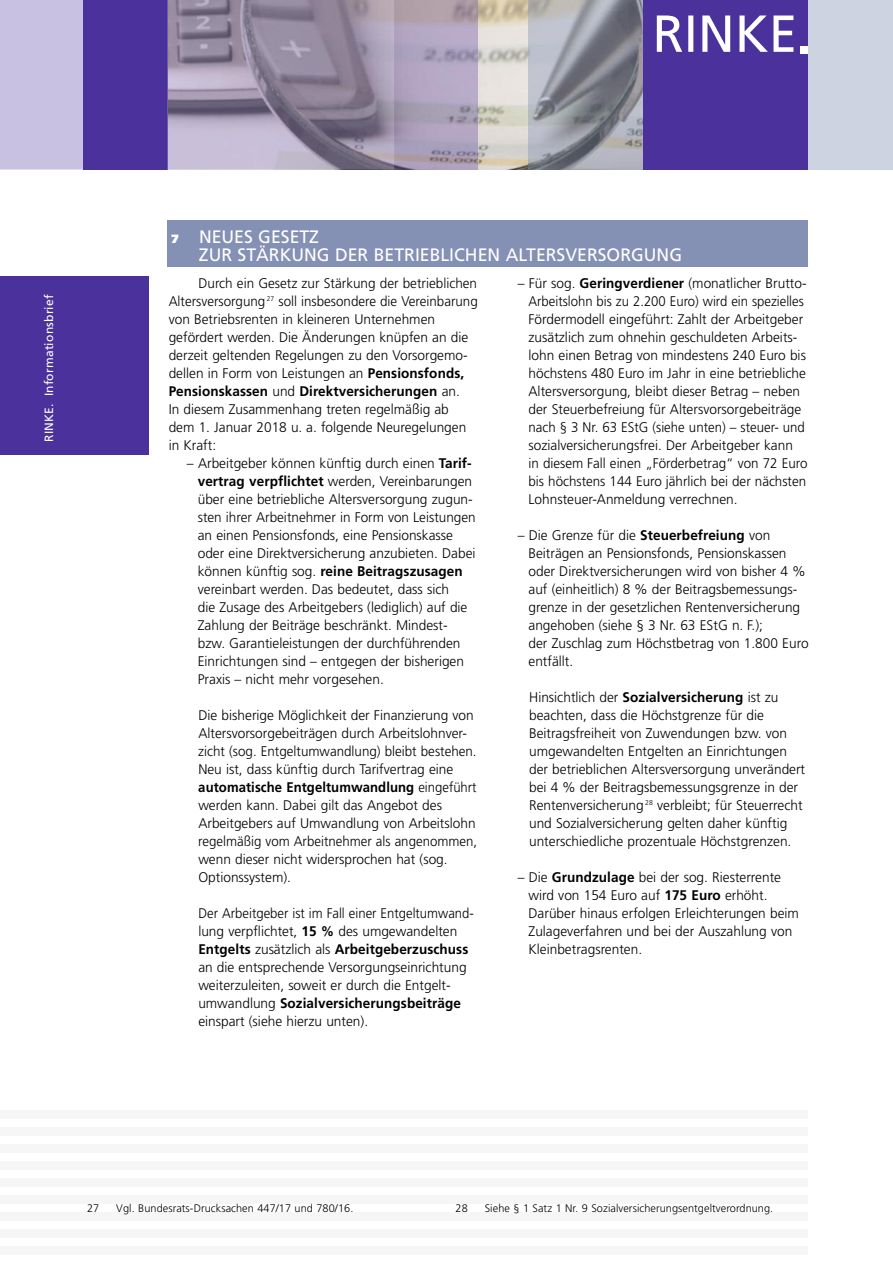
<style>
.page{position:relative;width:893px;height:1263px;background:#fff}
.page>*{position:absolute;margin:0;border:0;box-sizing:border-box;transform-origin:0 0}
.t1{font:18px/18px "Frutiger LT";color:#fff}
.t2{font:300 13.95px/18px "Frutiger LT";color:#000}
.t3{font:300 13.95px/18px "Frutiger LT";color:#000;scale:.94 1}
.t4{font:12px "Frutiger LT";letter-spacing:.015em;color:#fff}
.t5{font:300 10.95px "Frutiger LT";letter-spacing:.005em;color:#000}
.s1{font-weight:900;font-size:12px}
.s2{font-weight:700}
</style>
<div class="page">
<div style="left:0;top:1110px;width:808px;height:8px;background:#f6f6f6"></div>
<div style="left:0;top:1127px;width:808px;height:8px;background:#f6f6f6"></div>
<div style="left:0;top:1144px;width:808px;height:8px;background:#f6f6f6"></div>
<div style="left:0;top:1161px;width:808px;height:8px;background:#f6f6f6"></div>
<div style="left:0;top:1178px;width:808px;height:8px;background:#f6f6f6"></div>
<div style="left:0;top:1195px;width:808px;height:8px;background:#f6f6f6"></div>
<div style="left:0;top:1212px;width:808px;height:8px;background:#f6f6f6"></div>
<div style="left:0;top:1229px;width:808px;height:8px;background:#f6f6f6"></div>
<div style="left:0;top:1246px;width:808px;height:8px;background:#f6f6f6"></div>
<div style="left:0;top:276px;width:148px;height:179px;background:#4b319b"></div>
<img style="left:477px;top:0;width:51px;height:170px">
<div style="left:0;top:0;width:83px;height:170px;background:#c9c1e1"></div>
<img style="left:168px;top:0;width:309px;height:170px">
<div style="left:83px;top:0;width:62px;height:170px;background:#4b319b"></div>
<div style="left:145px;top:0;width:23px;height:170px;background:#4b319b"></div>
<div style="left:808px;top:0;width:85px;height:170px;background:#ced3e1"></div>
<img style="left:528px;top:0;width:115px;height:170px">
<div style="left:643px;top:2px;width:165px;height:168px;background:#4b319b"></div>
<svg style="left:657px;top:16px;width:136px;height:36px"></svg>
<div style="left:800px;top:46px;width:8px;height:8px;background:#fff"></div>
<hr style="left:167px;top:0;width:1px;height:170px;background:#6f5aaf">
<div style="left:168px;top:220px;width:640px;height:47px;background:#8491b5"></div>
<p class="t4" style="left:44px;top:442px;width:149px;rotate:-90deg">RINKE. Informationsbrief</p>
<p class="t1" style="left:199px;top:229px;width:485px;text-indent:-28px"><span class="s1">7</span> NEUES GESETZ<br>ZUR STÄRKUNG DER BETRIEBLICHEN ALTERSVERSORGUNG</p>
<p class="t2" style="left:169px;top:275px;width:311px;text-indent:30px">Durch ein Gesetz zur Stärkung der betrieblichen Altersversorgung <sup>27</sup> soll insbesondere die Vereinbarung von Betriebsrenten in kleineren Unternehmen gefördert werden. Die Änderungen knüpfen an die derzeit geltenden Regelungen zu den Vorsorgemo&shy;dellen in Form von Leistungen an <span class="s2">Pensionsfonds, Pensionskassen</span> und <span class="s2">Direktversicherungen</span> an.<br>In diesem Zusammenhang treten regelmäßig ab dem 1. Januar 2018 u. a. folgende Neuregelungen in Kraft:</p>
<p class="t2" style="left:198px;top:455px;width:279px;text-indent:-11px">– Arbeitgeber können künftig durch einen <span class="s2">Tarif&shy;vertrag verpflichtet</span> werden, Vereinbarungen über eine betriebliche Altersversorgung zugun&shy;sten ihrer Arbeitnehmer in Form von Leistungen an einen Pensionsfonds, eine Pensionskasse oder eine Direktversicherung anzubieten. Dabei können künftig sog. <span class="s2">reine Beitragszusagen </span>vereinbart werden. Das bedeutet, dass sich<br>die Zusage des Arbeitgebers (lediglich) auf die Zahlung der Beiträge beschränkt. Mindest&shy;bzw. Garantieleistungen der durchführenden Einrichtungen sind – entgegen der bisherigen Praxis – nicht mehr vorgesehen.</p>
<p class="t2" style="left:198px;top:707px;width:280px">Die bisherige Möglichkeit der Finanzierung von Altersvorsorgebeiträgen durch Arbeitslohnver&shy;zicht (sog. Entgeltumwandlung) bleibt bestehen.<br>Neu ist, dass künftig durch Tarifvertrag eine <span class="s2">automatische Entgeltumwandlung</span> eingeführt werden kann. Dabei gilt das Angebot des Arbeitgebers auf Umwandlung von Arbeitslohn regelmäßig vom Arbeitnehmer als angenommen, wenn dieser nicht widersprochen hat (sog.<br>Optionssystem).</p>
<p class="t3" style="left:198px;top:905px;width:295px">Der Arbeitgeber ist im Fall einer Entgeltumwand&shy;lung verpflichtet, <span class="s2">15 %</span> des umgewandelten <span class="s2">Entgelts</span> zusätzlich als <span class="s2">Arbeitgeberzuschuss </span>an die entsprechende Versorgungseinrichtung weiterzuleiten, soweit er durch die Entgelt&shy;umwandlung <span class="s2">Sozialversicherungsbeiträge </span>einspart (siehe hierzu unten).</p>
<p class="t2" style="left:528px;top:275px;width:280px;text-indent:-11px">– Für sog. <span class="s2">Geringverdiener</span> (monatlicher Brutto-Arbeitslohn bis zu 2.200 Euro) wird ein spezielles Fördermodell eingeführt: Zahlt der Arbeitgeber zusätzlich zum ohnehin geschuldeten Arbeits&shy;lohn einen Betrag von mindestens 240 Euro bis höchstens 480 Euro im Jahr in eine betriebliche Altersversorgung, bleibt dieser Betrag – neben der Steuerbefreiung für Altersvorsorgebeiträge nach § 3 Nr. 63 EStG (siehe unten) – steuer- und sozialversicherungsfrei. Der Arbeitgeber kann<br>in diesem Fall einen „Förderbetrag“ von 72 Euro bis höchstens 144 Euro jährlich bei der nächsten Lohnsteuer-Anmeldung verrechnen.</p>
<p class="t2" style="left:528px;top:527px;width:282px;text-indent:-11px">– Die Grenze für die <span class="s2">Steuerbefreiung</span> von Beiträgen an Pensionsfonds, Pensionskassen oder Direktversicherungen wird von bisher 4 % auf (einheitlich) 8 % der Beitragsbemessungs&shy;grenze in der gesetzlichen Rentenversicherung angehoben (siehe § 3 Nr. 63 EStG n. F.);<br>der Zuschlag zum Höchstbetrag von 1.800 Euro entfällt.</p>
<p class="t2" style="left:529px;top:689px;width:278px">Hinsichtlich der <span class="s2">Sozialversicherung</span> ist zu beachten, dass die Höchstgrenze für die Beitragsfreiheit von Zuwendungen bzw. von umgewandelten Entgelten an Einrichtungen der betrieblichen Altersversorgung unverändert bei 4 % der Beitragsbemessungsgrenze in der Rentenversicherung <sup>28</sup> verbleibt; für Steuerrecht und Sozialversicherung gelten daher künftig unterschiedliche prozentuale Höchstgrenzen.</p>
<p class="t2" style="left:528px;top:869px;width:272px;text-indent:-11px">– Die <span class="s2">Grundzulage</span> bei der sog. Riesterrente wird von 154 Euro auf <span class="s2">175 Euro</span> erhöht.<br>Darüber hinaus erfolgen Erleichterungen beim Zulageverfahren und bei der Auszahlung von Kleinbetragsrenten.</p>
<p class="t5" style="left:87px;top:1203px;width:14px">27</p>
<p class="t5" style="left:116px;top:1203px;width:239px">Vgl. Bundesrats-Drucksachen 447/17 und 780/16.</p>
<p class="t5" style="left:455px;top:1203px;width:14px">28</p>
<p class="t5" style="left:485px;top:1203px;width:290px">Siehe § 1 Satz 1 Nr. 9 Sozialversicherungsentgeltverordnung.</p>
</div>
